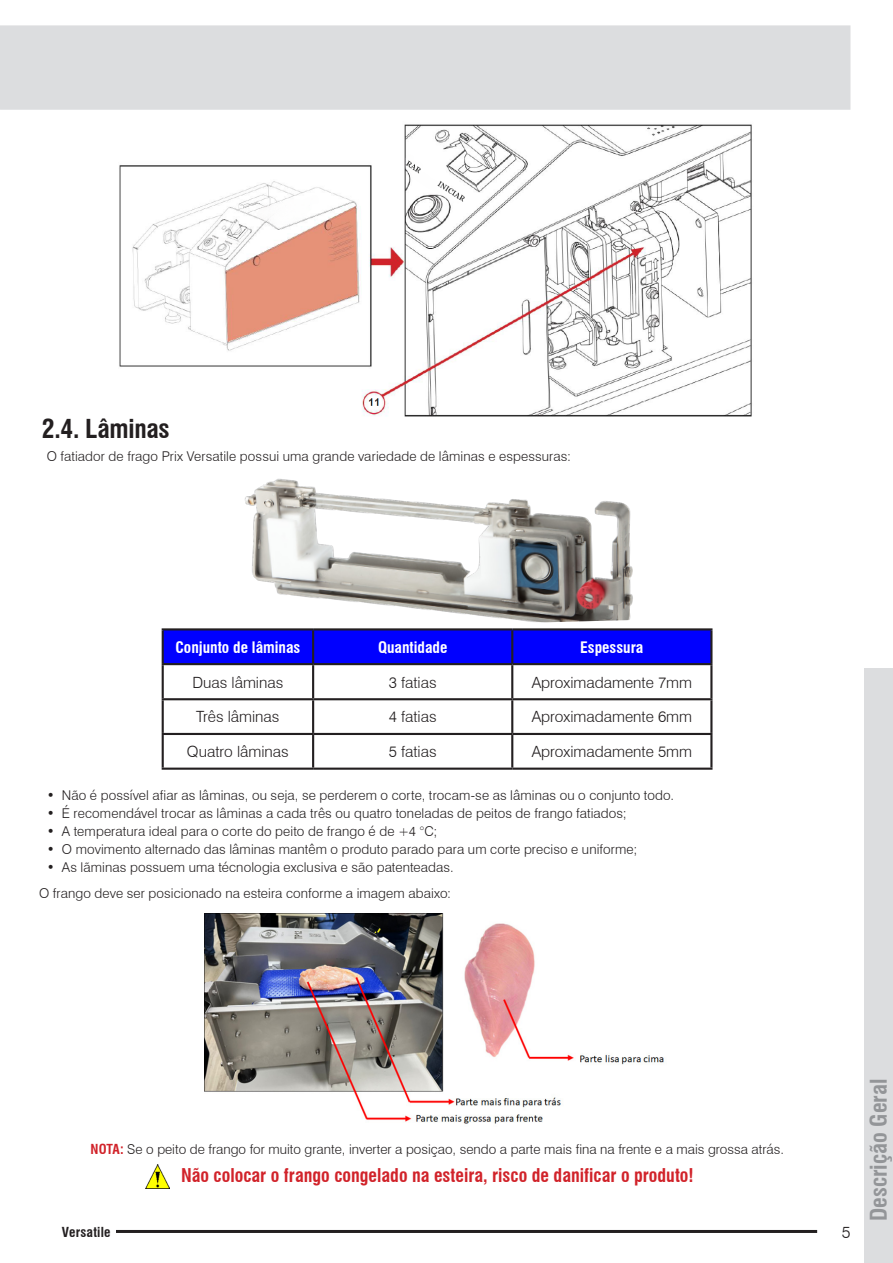
<style>
.page{position:relative;width:893px;height:1263px;background:#fff}
.page>*{position:absolute;margin:0;border:0;box-sizing:border-box;transform-origin:0 0}
.t1{font:700 condensed 25.5px "Swiss 721 BT";letter-spacing:-.01em;color:#231f20}
.t2{font:700 condensed 22.5px "Swiss 721 BT";color:#939598}
.t3{font:700 condensed 18.6px "Swiss 721 BT";color:#d1232a}
.t4{font:300 16.5px "Swiss 721 BT";color:#231f20}
.t5{font:300 15.45px "Swiss 721 BT";color:#231f20}
.t6{font:700 condensed 15.45px "Swiss 721 BT";color:#fff}
.Texto{font:300 13.5px "Swiss 721 BT";letter-spacing:.005em;color:#231f20}
.t7{font:700 condensed 13.5px "Swiss 721 BT";letter-spacing:.01em;color:#231f20}
.s1{font-weight:700;font-stretch:condensed;color:#d1232a}
</style>
<div class="page">
<div style="left:0;top:25px;width:850px;height:85px;background:#dcdddf"></div>
<div style="left:864px;top:668px;width:29px;height:595px;background:#dcdddf"></div>
<hr style="left:116px;top:1230px;width:701px;height:3px;background:#231f20">
<img style="left:119px;top:124px;width:633px;height:293px">
<div style="left:164px;top:630px;width:546px;height:33px;background:#00f"></div>
<hr style="left:162px;top:628px;width:151px;height:2px;background:#231f20">
<hr style="left:162px;top:630px;width:2px;height:33px;background:#231f20">
<hr style="left:312px;top:630px;width:2px;height:33px;background:#231f20">
<hr style="left:512px;top:628px;width:200px;height:2px;background:#231f20">
<hr style="left:511px;top:630px;width:2px;height:33px;background:#231f20">
<hr style="left:710px;top:630px;width:2px;height:33px;background:#231f20">
<hr style="left:162px;top:663px;width:151px;height:2px;background:#231f20">
<hr style="left:162px;top:665px;width:2px;height:33px;background:#231f20">
<hr style="left:313px;top:663px;width:199px;height:2px;background:#231f20">
<hr style="left:312px;top:665px;width:2px;height:33px;background:#231f20">
<hr style="left:512px;top:663px;width:200px;height:2px;background:#231f20">
<hr style="left:511px;top:665px;width:2px;height:33px;background:#231f20">
<hr style="left:710px;top:665px;width:2px;height:33px;background:#231f20">
<hr style="left:162px;top:698px;width:151px;height:2px;background:#231f20">
<hr style="left:162px;top:700px;width:2px;height:33px;background:#231f20">
<hr style="left:313px;top:698px;width:199px;height:2px;background:#231f20">
<hr style="left:312px;top:700px;width:2px;height:33px;background:#231f20">
<hr style="left:512px;top:698px;width:200px;height:2px;background:#231f20">
<hr style="left:511px;top:700px;width:2px;height:33px;background:#231f20">
<hr style="left:710px;top:700px;width:2px;height:33px;background:#231f20">
<hr style="left:162px;top:733px;width:151px;height:2px;background:#231f20">
<hr style="left:162px;top:735px;width:2px;height:32px;background:#231f20">
<hr style="left:313px;top:733px;width:199px;height:2px;background:#231f20">
<hr style="left:312px;top:735px;width:2px;height:32px;background:#231f20">
<hr style="left:512px;top:733px;width:200px;height:2px;background:#231f20">
<hr style="left:511px;top:735px;width:2px;height:32px;background:#231f20">
<hr style="left:710px;top:735px;width:2px;height:32px;background:#231f20">
<hr style="left:162px;top:767px;width:151px;height:3px;background:#231f20">
<hr style="left:313px;top:767px;width:199px;height:3px;background:#231f20">
<hr style="left:512px;top:767px;width:200px;height:3px;background:#231f20">
<img style="left:146px;top:1164px;width:24px;height:24px">
<img style="left:205px;top:913px;width:459px;height:211px">
<img style="left:191px;top:478px;width:498px;height:153px">
<p class="t1" style="left:42px;top:414px;width:129px">2.4. Lâminas</p>
<p class="Texto" style="left:47px;top:448px;width:526px">O fatiador de frago Prix Versatile possui uma grande variedade de lâminas e espessuras:</p>
<p class="t6" style="left:175px;top:638px;width:126px">Conjunto de lâminas</p>
<p class="t6" style="left:378px;top:638px;width:71px">Quantidade</p>
<p class="t6" style="left:580px;top:638px;width:65px">Espessura</p>
<p class="t5" style="left:192px;top:673px;width:92px">Duas lâminas</p>
<p class="t5" style="left:389px;top:673px;width:50px">3 fatias</p>
<p class="t5" style="left:532px;top:673px;width:162px">Aproximadamente 7mm</p>
<p class="t5" style="left:196px;top:708px;width:85px">Três lâminas</p>
<p class="t5" style="left:389px;top:708px;width:50px">4 fatias</p>
<p class="t5" style="left:532px;top:708px;width:162px">Aproximadamente 6mm</p>
<p class="t5" style="left:187px;top:742px;width:103px">Quatro lâminas</p>
<p class="t5" style="left:389px;top:742px;width:50px">5 fatias</p>
<p class="t5" style="left:532px;top:742px;width:162px">Aproximadamente 5mm</p>
<p class="Texto" style="left:47px;top:787px;width:629px">• Não é possível afiar as lâminas, ou seja, se perderem o corte, trocam-se as lâminas ou o conjunto todo.</p>
<p class="Texto" style="left:47px;top:805px;width:581px">• É recomendável trocar as lâminas a cada três ou quatro toneladas de peitos de frango fatiados;</p>
<p class="Texto" style="left:47px;top:823px;width:392px">• A temperatura ideal para o corte do peito de frango é de +4 °C;</p>
<p class="Texto" style="left:47px;top:841px;width:592px">• O movimento alternado das lâminas mantêm o produto parado para um corte preciso e uniforme;</p>
<p class="Texto" style="left:47px;top:859px;width:408px">• As lãminas possuem uma técnologia exclusiva e são patenteadas.</p>
<p class="Texto" style="left:39px;top:885px;width:414px">O frango deve ser posicionado na esteira conforme a imagem abaixo:</p>
<p class="Texto" style="left:91px;top:1141px;width:695px"><span class="s1">NOTA:</span> Se o peito de frango for muito grante, inverter a posiçao, sendo a parte mais fina na frente e a mais grossa atrás.</p>
<p class="t3" style="left:181px;top:1164px;width:514px">Não colocar o frango congelado na esteira, risco de danificar o produto!</p>
<p class="t7" style="left:62px;top:1224px;width:50px">Versatile</p>
<p class="t4" style="left:842px;top:1222px;width:10px">5</p>
<h2 class="t2" style="left:865px;top:1221px;width:144px;rotate:-90deg">Descrição Geral</h2>
</div>
